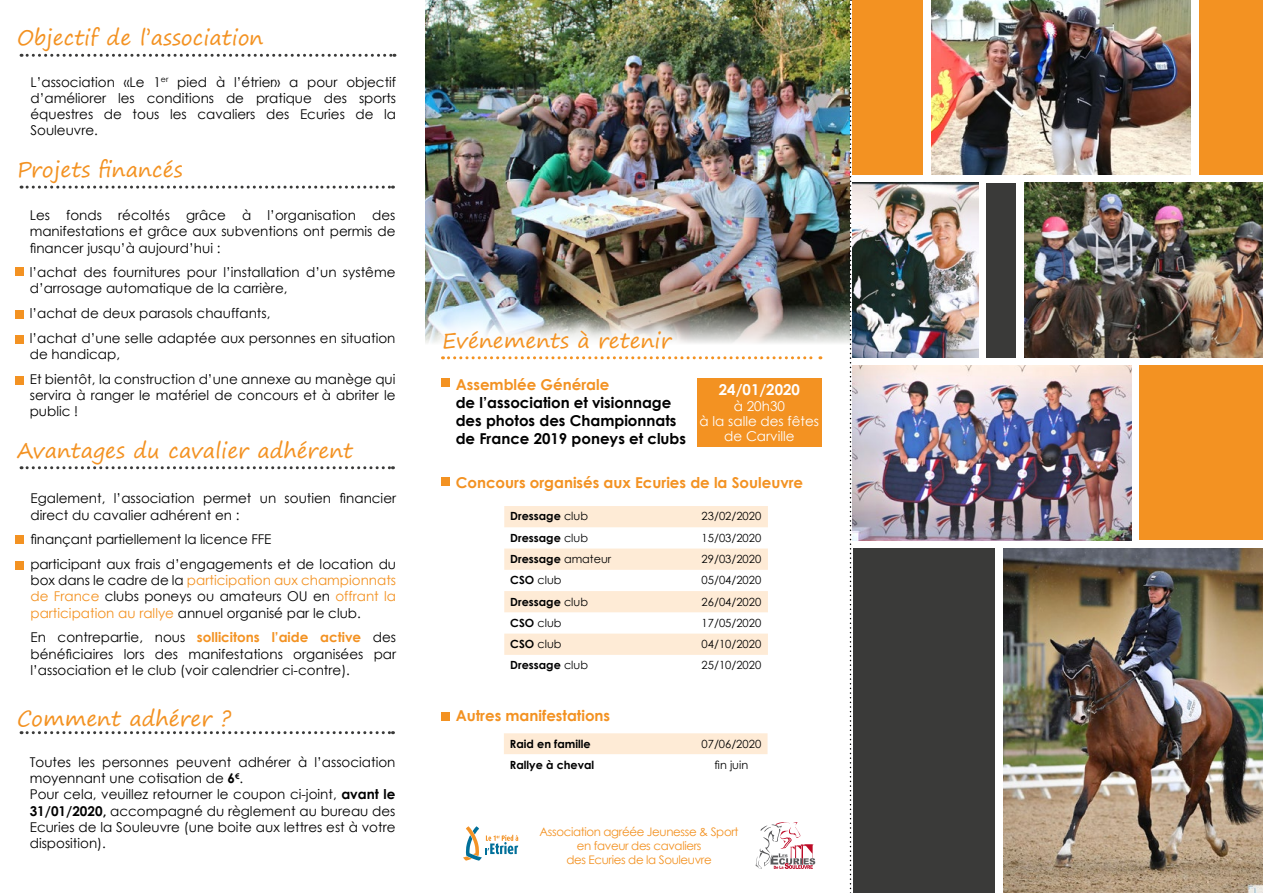
<style>
.page{position:relative;width:1263px;height:893px;background:#fff}
.page>*{position:absolute;margin:0;border:0;box-sizing:border-box;transform-origin:0 0}
.t1{font:21px "Segoe Print";color:#f39222}
.t2{font:700 15px "Century Gothic";color:#f39222}
.t3{font:700 15px/18px "Century Gothic";color:#000}
.t4{font:700 15px "Century Gothic";color:#fff}
.t5{font:13.5px/16.2px "Century Gothic";color:#000}
.t6{font:13.5px/15px "Century Gothic";color:#fff;text-align:center}
.t7{font:11.85px/14.1px "Century Gothic";letter-spacing:-.03em;color:#f39222;text-align:center}
.t8{font:11.25px "Century Gothic";color:#000}
.t9{font:700 11.25px "Century Gothic";color:#000}
.s1{color:#f39222}
.s2{font-weight:700;color:#f39222}
.s3{font-weight:700}
.s4{font-weight:400}
</style>
<div class="page">
<img style="left:425px;top:0;width:425px;height:344px">
<div style="left:1199px;top:0;width:64px;height:174px;background:#f39222"></div>
<div style="left:853px;top:0;width:70px;height:174px;background:#f39222"></div>
<div style="left:986px;top:183px;width:30px;height:174px;background:#3a3a39"></div>
<div style="left:1140px;top:366px;width:123px;height:174px;background:#f39222"></div>
<div style="left:853px;top:549px;width:141px;height:344px;background:#3a3a39"></div>
<div style="left:697px;top:378px;width:124px;height:68px;background:#f39222"></div>
<div style="left:428px;top:316px;width:259px;height:48px;background:#fff;opacity:.75"></div>
<svg style="left:21px;top:186px;width:372px;height:3px"></svg>
<svg style="left:21px;top:466px;width:372px;height:3px"></svg>
<svg style="left:21px;top:731px;width:372px;height:3px"></svg>
<svg style="left:21px;top:54px;width:374px;height:3px"></svg>
<svg style="left:442px;top:356px;width:379px;height:3px"></svg>
<div style="left:441px;top:477px;width:8px;height:9px;background:#f39222"></div>
<div style="left:441px;top:378px;width:8px;height:9px;background:#f39222"></div>
<div style="left:16px;top:268px;width:8px;height:8px;background:#f39222"></div>
<div style="left:16px;top:311px;width:8px;height:8px;background:#f39222"></div>
<div style="left:16px;top:335px;width:8px;height:8px;background:#f39222"></div>
<div style="left:16px;top:377px;width:8px;height:8px;background:#f39222"></div>
<div style="left:16px;top:536px;width:8px;height:8px;background:#f39222"></div>
<div style="left:16px;top:561px;width:8px;height:8px;background:#f39222"></div>
<div style="left:441px;top:712px;width:8px;height:8px;background:#f39222"></div>
<img style="left:931px;top:0;width:260px;height:174px">
<img style="left:853px;top:366px;width:278px;height:174px">
<img style="left:1025px;top:183px;width:238px;height:174px">
<img style="left:853px;top:183px;width:125px;height:174px">
<img style="left:1003px;top:549px;width:260px;height:344px">
<svg style="left:850px;top:0;width:1px;height:893px"></svg>
<svg style="left:463px;top:826px;width:55px;height:35px"></svg>
<svg style="left:756px;top:822px;width:59px;height:47px"></svg>
<svg style="left:504px;top:506px;width:264px;height:149px"></svg>
<div style="left:504px;top:733px;width:263px;height:21px;background:#feebd6"></div>
<h1 class="t1" style="left:17px;top:19px;width:248px">Objectif de l’association</h1>
<p class="t5" style="left:30px;top:73px;width:367px;text-align:justify">L’association «Le 1<sup>er</sup> pied à l’étrier» a pour objectif d’améliorer les conditions de pratique des sports équestres de tous les cavaliers des Ecuries de la Souleuvre.</p>
<h1 class="t1" style="left:17px;top:151px;width:167px">Projets financés</h1>
<p class="t5" style="left:30px;top:207px;width:367px;text-align:justify">Les fonds récoltés grâce à l’organisation des manifestations et grâce aux subventions ont permis de financer jusqu’à aujourd’hui :</p>
<p class="t5" style="left:30px;top:264px;width:367px">l’achat des fournitures pour l’installation d’un systême d’arrosage automatique de la carrière,</p>
<p class="t5" style="left:30px;top:301px;width:367px;line-height:24.8px">l’achat de deux parasols chauffants,<br>l’achat d’une selle adaptée aux personnes en situation</p>
<p class="t5" style="left:30px;top:342px;width:367px;line-height:24.8px">de handicap,<br>Et bientôt, la construction d’une annexe au manège qui</p>
<p class="t5" style="left:30px;top:387px;width:367px">servira à ranger le matériel de concours et à abriter le public !</p>
<h1 class="t1" style="left:17px;top:431px;width:338px">Avantages du cavalier adhérent</h1>
<p class="t5" style="left:30px;top:490px;width:367px">Egalement, l’association permet un soutien financier direct du cavalier adhérent en :</p>
<p class="t5" style="left:30px;top:527px;width:367px;line-height:24.8px">finançant partiellement la licence FFE<br>participant aux frais d’engagements et de location du</p>
<p class="t5" style="left:30px;top:572px;width:367px;text-align:justify">box dans le cadre de la <span class="s1">participation aux championnats de France</span> clubs poneys ou amateurs OU en <span class="s1">offrant la participation au rallye</span> annuel organisé par le club.</p>
<p class="t5" style="left:30px;top:629px;width:367px;text-align:justify">En contrepartie, nous <span class="s2">sollicitons l’aide active</span> des bénéficiaires lors des manifestations organisées par l’association et le club (voir calendrier ci-contre).</p>
<h1 class="t1" style="left:17px;top:699px;width:216px">Comment adhérer ?</h1>
<p class="t5" style="left:30px;top:754px;width:367px">Toutes les personnes peuvent adhérer à l’association moyennant une cotisation de <span class="s3">6</span><sup>€</sup>.<br>Pour cela, veuillez retourner le coupon ci-joint, <span class="s3">avant le 31/01/2020,</span> accompagné du règlement au bureau des Ecuries de la Souleuvre (une boite aux lettres est à votre disposition).</p>
<h1 class="t1" style="left:442px;top:321px;width:231px">Evénements à retenir</h1>
<p class="t2" style="left:456px;top:373px;width:155px">Assemblée Générale</p>
<p class="t3" style="left:456px;top:393px;width:232px">de l’association et visionnage des photos des Championnats de France 2019 poneys et clubs</p>
<p class="t4" style="left:719px;top:378px;width:82px">24/01/2020</p>
<p class="t6" style="left:700px;top:399px;width:121px">à 20h30<br>à la salle des fêtes de Carville</p>
<p class="t2" style="left:456px;top:471px;width:349px">Concours organisés aux Ecuries de la Souleuvre</p>
<p class="t9" style="left:510px;top:508px;width:79px">Dressage <span class="s4">club</span></p>
<p class="t8" style="left:702px;top:508px;width:61px">23/02/2020</p>
<p class="t9" style="left:510px;top:529px;width:79px">Dressage <span class="s4">club</span></p>
<p class="t8" style="left:702px;top:530px;width:61px">15/03/2020</p>
<p class="t9" style="left:510px;top:550px;width:103px">Dressage <span class="s4">amateur</span></p>
<p class="t8" style="left:702px;top:551px;width:61px">29/03/2020</p>
<p class="t8" style="left:510px;top:572px;width:53px"><span class="s3">CSO</span> club</p>
<p class="t8" style="left:702px;top:572px;width:61px">05/04/2020</p>
<p class="t9" style="left:510px;top:593px;width:79px">Dressage <span class="s4">club</span></p>
<p class="t8" style="left:702px;top:594px;width:61px">26/04/2020</p>
<p class="t8" style="left:510px;top:615px;width:53px"><span class="s3">CSO</span> club</p>
<p class="t8" style="left:702px;top:615px;width:61px">17/05/2020</p>
<p class="t8" style="left:510px;top:636px;width:53px"><span class="s3">CSO</span> club</p>
<p class="t8" style="left:702px;top:636px;width:61px">04/10/2020</p>
<p class="t9" style="left:510px;top:657px;width:79px">Dressage <span class="s4">club</span></p>
<p class="t8" style="left:702px;top:657px;width:61px">25/10/2020</p>
<p class="t2" style="left:456px;top:704px;width:156px">Autres manifestations</p>
<p class="t9" style="left:510px;top:735px;width:82px">Raid en famille</p>
<p class="t8" style="left:701px;top:736px;width:61px">07/06/2020</p>
<p class="t9" style="left:510px;top:756px;width:86px">Rallye à cheval</p>
<p class="t8" style="left:714px;top:757px;width:35px">fin juin</p>
<p class="t7" style="left:540px;top:824px;width:200px">Association agréée Jeunesse &amp; Sport en faveur des cavaliers<br>des Ecuries de la Souleuvre</p>
</div>
